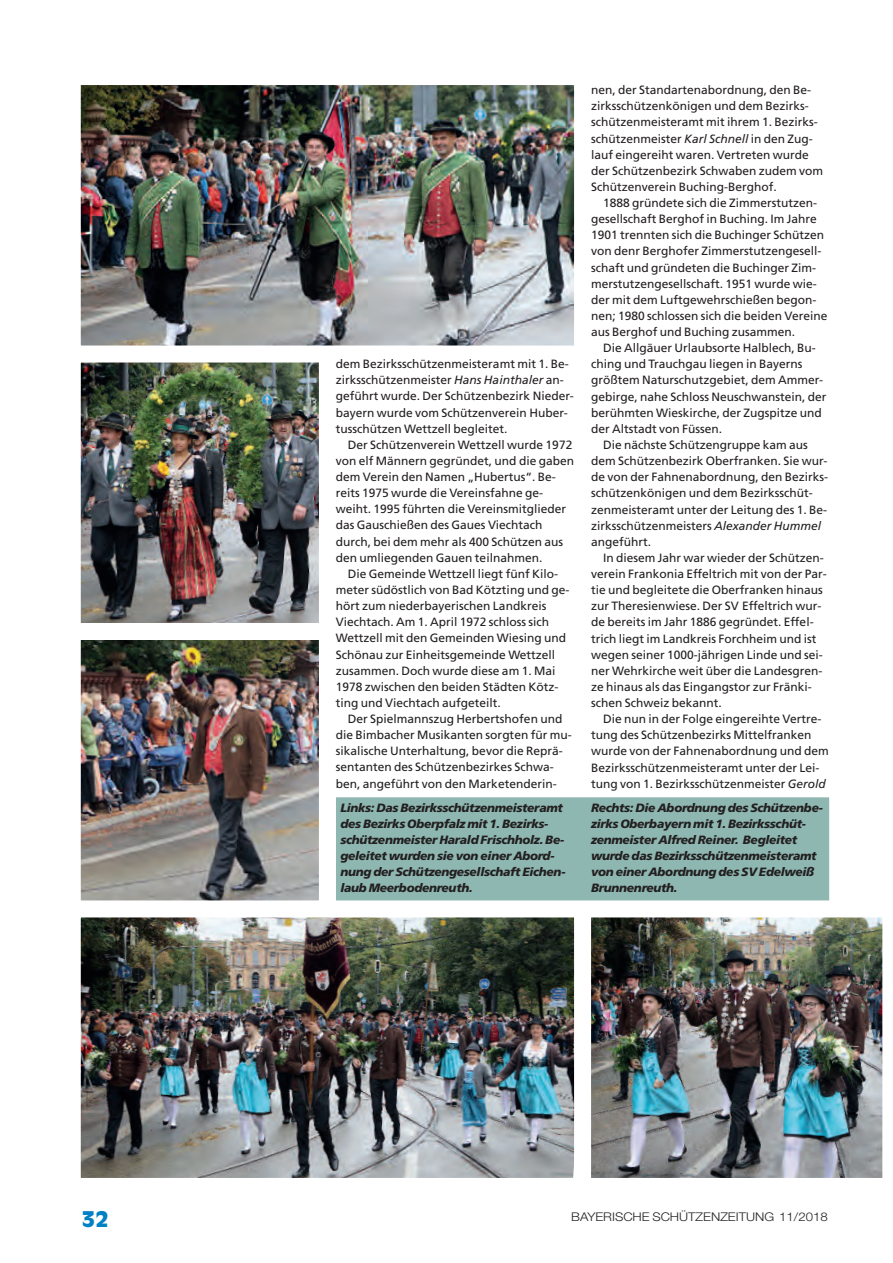
<style>
.page{position:relative;width:893px;height:1263px;background:#fff}
.page>*{position:absolute;margin:0;border:0;box-sizing:border-box;transform-origin:0 0}
.t1{font:900 21px "Antique Olive LT";color:#0080c5}
.t2{font:12px/16.2px "Frutiger LT";color:#231f20}
.t3{font:italic 900 12px/15.9px "Frutiger LT";letter-spacing:-.025em;color:#231f20}
.t4{font:300 12px "Helvetica Neue LT";color:#231f20;scale:1.1 1}
.s1{font-style:italic}
</style>
<div class="page">
<img style="left:82px;top:86px;width:491px;height:259px">
<div style="left:79px;top:83px;width:497px;height:265px;border:2px solid #fff"></div>
<img style="left:82px;top:363px;width:236px;height:259px">
<div style="left:79px;top:360px;width:242px;height:265px;border:2px solid #fff"></div>
<img style="left:82px;top:641px;width:236px;height:258px">
<div style="left:79px;top:638px;width:242px;height:264px;border:2px solid #fff"></div>
<img style="left:82px;top:918px;width:491px;height:259px">
<div style="left:79px;top:915px;width:497px;height:265px;border:2px solid #fff"></div>
<img style="left:592px;top:918px;width:289px;height:259px">
<div style="left:589px;top:915px;width:295px;height:265px;border:2px solid #fff"></div>
<div style="left:336px;top:797px;width:493px;height:103px;background:#8db7b0"></div>
<div style="left:334px;top:795px;width:497px;height:107px;border:2px solid #fff"></div>
<p class="t2" style="left:336px;top:357px;width:239px">dem Bezirksschützenmeisteramt mit 1. Be&shy;zirksschützenmeister <span class="s1">Hans Hainthaler</span> an&shy;geführt wurde. Der Schützenbezirk Nieder&shy;bayern wurde vom Schützenverein Huber&shy;tusschützen Wettzell begleitet.</p>
<p class="t2" style="left:336px;top:437px;width:240px;text-indent:12px">Der Schützenverein Wettzell wurde 1972 von elf Männern gegründet, und die gaben dem Verein den Namen „Hubertus“. Be&shy;reits 1975 wurde die Vereinsfahne ge&shy;weiht. 1995 führten die Vereinsmitglieder das Gauschießen des Gaues Viechtach durch, bei dem mehr als 400 Schützen aus den umliegenden Gauen teilnahmen.</p>
<p class="t2" style="left:336px;top:566px;width:235px;text-indent:12px">Die Gemeinde Wettzell liegt fünf Kilo&shy;meter südöstlich von Bad Kötzting und ge&shy;hört zum niederbayerischen Landkreis Viechtach. Am 1. April 1972 schloss sich Wettzell mit den Gemeinden Wiesing und Schönau zur Einheitsgemeinde Wettzell zusammen. Doch wurde diese am 1. Mai 1978 zwischen den beiden Städten Kötz&shy;ting und Viechtach aufgeteilt.</p>
<p class="t2" style="left:336px;top:712px;width:237px;text-indent:12px">Der Spielmannszug Herbertshofen und die Bimbacher Musikanten sorgten für mu&shy;sikalische Unterhaltung, bevor die Reprä&shy;sentanten des Schützenbezirkes Schwa&shy;ben, angeführt von den Marketenderin-</p>
<p class="t2" style="left:591px;top:83px;width:234px">nen, der Standartenabordnung, den Be&shy;zirksschützenkönigen und dem Bezirks&shy;schützenmeisteramt mit ihrem 1. Bezirks&shy;schützenmeister <span class="s1">Karl Schnell</span> in den Zug&shy;lauf eingereiht waren. Vertreten wurde der Schützenbezirk Schwaben zudem vom Schützenverein Buching-Berghof.</p>
<p class="t2" style="left:591px;top:196px;width:238px;text-indent:12px">1888 gründete sich die Zimmerstutzen&shy;gesellschaft Berghof in Buching. Im Jahre 1901 trennten sich die Buchinger Schützen von denr Berghofer Zimmerstutzengesell&shy;schaft und gründeten die Buchinger Zim&shy;merstutzengesellschaft. 1951 wurde wie&shy;der mit dem Luftgewehrschießen begon&shy;nen; 1980 schlossen sich die beiden Vereine aus Berghof und Buching zusammen.</p>
<p class="t2" style="left:603px;top:341px;width:214px">Die Allgäuer Urlaubsorte Halblech, Bu-</p>
<p class="t2" style="left:591px;top:357px;width:213px">ching und Trauchgau liegen in Bayerns</p>
<p class="t2" style="left:591px;top:373px;width:234px">größtem Naturschutzgebiet, dem Ammer-</p>
<p class="t2" style="left:591px;top:389px;width:237px">gebirge, nahe Schloss Neuschwanstein, der</p>
<p class="t2" style="left:591px;top:405px;width:232px">berühmten Wieskirche, der Zugspitze und</p>
<p class="t2" style="left:591px;top:421px;width:133px">der Altstadt von Füssen.</p>
<p class="t2" style="left:603px;top:438px;width:206px">Die nächste Schützengruppe kam aus</p>
<p class="t2" style="left:591px;top:454px;width:238px">dem Schützenbezirk Oberfranken. Sie wur-</p>
<p class="t2" style="left:591px;top:470px;width:239px">de von der Fahnenabordnung, den Bezirks-</p>
<p class="t2" style="left:591px;top:486px;width:223px">schützenkönigen und dem Bezirksschüt-</p>
<p class="t2" style="left:591px;top:502px;width:238px">zenmeisteramt unter der Leitung des 1. Be-</p>
<p class="t2" style="left:591px;top:518px;width:232px">zirksschützenmeisters <span class="s1">Alexander Hummel</span></p>
<p class="t2" style="left:591px;top:534px;width:62px">angeführt.</p>
<p class="t2" style="left:603px;top:550px;width:222px">In diesem Jahr war wieder der Schützen-</p>
<p class="t2" style="left:591px;top:567px;width:237px">verein Frankonia Effeltrich mit von der Par-</p>
<p class="t2" style="left:591px;top:583px;width:233px">tie und begleitete die Oberfranken hinaus</p>
<p class="t2" style="left:591px;top:599px;width:232px">zur Theresienwiese. Der SV Effeltrich wur-</p>
<p class="t2" style="left:591px;top:615px;width:224px">de bereits im Jahr 1886 gegründet. Effel-</p>
<p class="t2" style="left:591px;top:631px;width:227px">trich liegt im Landkreis Forchheim und ist</p>
<p class="t2" style="left:591px;top:647px;width:233px">wegen seiner 1000-jährigen Linde und sei-</p>
<p class="t2" style="left:591px;top:663px;width:233px">ner Wehrkirche weit über die Landesgren-</p>
<p class="t2" style="left:591px;top:680px;width:222px">ze hinaus als das Eingangstor zur Fränki-</p>
<p class="t2" style="left:591px;top:696px;width:132px">schen Schweiz bekannt.</p>
<p class="t2" style="left:603px;top:712px;width:220px">Die nun in der Folge eingereihte Vertre-</p>
<p class="t2" style="left:591px;top:728px;width:222px">tung des Schützenbezirks Mittelfranken</p>
<p class="t2" style="left:591px;top:744px;width:239px">wurde von der Fahnenabordnung und dem</p>
<p class="t2" style="left:591px;top:760px;width:230px">Bezirksschützenmeisteramt unter der Lei-</p>
<p class="t2" style="left:591px;top:776px;width:236px">tung von 1. Bezirksschützenmeister <span class="s1">Gerold</span></p>
<p class="t3" style="left:340px;top:801px;width:226px">Links: Das Bezirksschützenmeisteramt des Bezirks Oberpfalz mit 1. Bezirks&shy;schützenmeister Harald Frischholz. Be&shy;geleitet wurden sie von einer Abord&shy;nung der Schützengesellschaft Eichen&shy;laub Meerbodenreuth.</p>
<p class="t3" style="left:591px;top:801px;width:233px">Rechts: Die Abordnung des Schützenbe&shy;zirks Oberbayern mit 1. Bezirksschüt&shy;zenmeister Alfred Reiner. Begleitet wurde das Bezirksschützenmeisteramt von einer Abordnung des SV Edelweiß Brunnenreuth.</p>
<h1 class="t1" style="left:82px;top:1211px;width:28px">32</h1>
<p class="t4" style="left:571px;top:1213px;width:235px">BAYERISCHE SCHÜTZENZEITUNG 11/2018</p>
</div>
